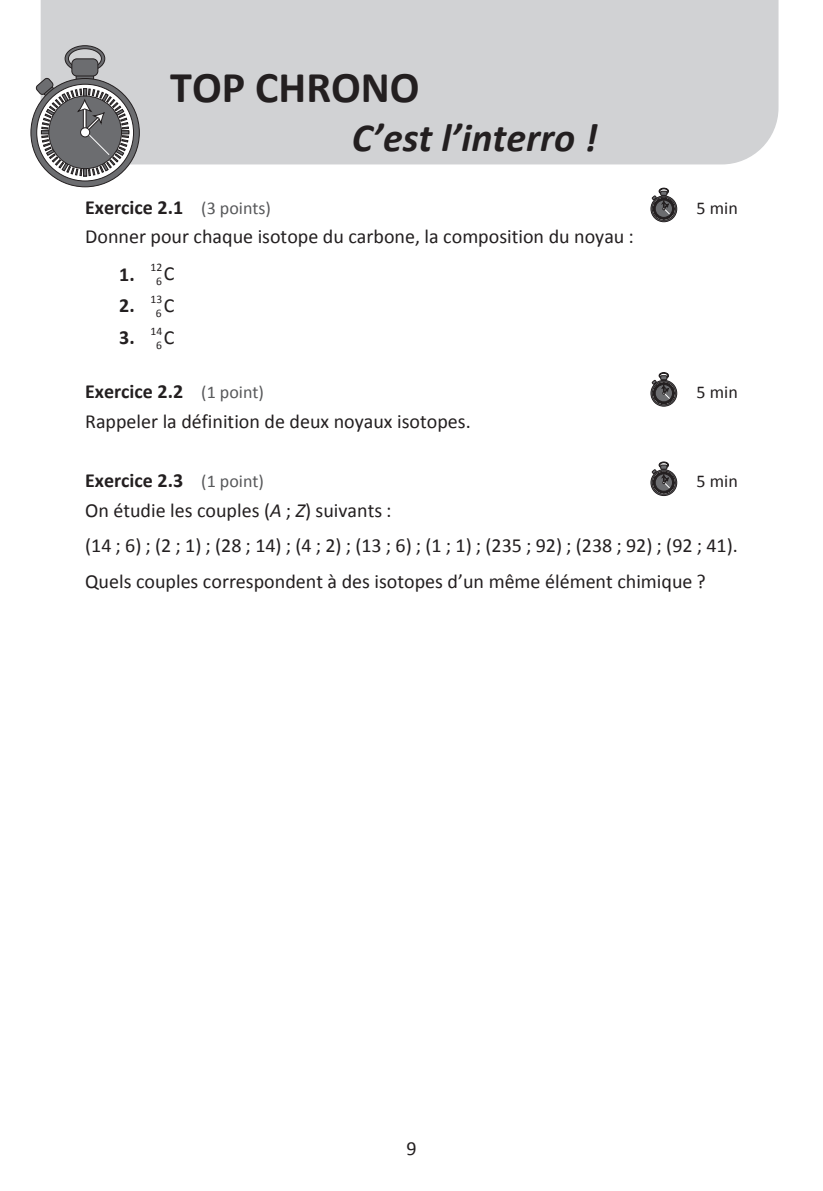
<style>
.page{position:relative;width:823px;height:1191px;background:#fff}
.page>*{position:absolute;margin:0;border:0;box-sizing:border-box;transform-origin:0 0}
.t1{font:700 44px "Calibri";color:#231f20}
.t2{font:italic 700 40px "Calibri";color:#231f20}
.t3{font:20px/35.4px "Calibri";color:#231f20}
.t4{font:700 20px "Calibri";color:#231f20}
.t5{font:18px "Calibri";color:#231f20}
.t6{font:11.6px "Calibri";color:#231f20}
.s1{font-weight:400;font-size:18px;color:#57585a}
.s2{font-weight:400}
.s3{font-style:italic}
</style>
<div class="page">
<div style="left:41px;top:0;width:737px;height:164px;background:#d1d2d4"></div>
<svg style="left:31px;top:78px;width:108px;height:109px"></svg>
<svg style="left:37px;top:84px;width:96px;height:97px"></svg>
<svg style="left:35px;top:45px;width:94px;height:131px;background:#909092"></svg>
<div style="left:80px;top:128px;width:10px;height:9px;background:#fff;border-radius:50%"></div>
<div style="left:80px;top:128px;width:10px;height:9px;border:1px solid #231f20;border-radius:50%"></div>
<div style="left:650px;top:196px;width:26px;height:26px;border:1px solid #231f20;border-radius:50%"></div>
<div style="left:652px;top:197px;width:23px;height:23px;border:1px solid #231f20;border-radius:50%"></div>
<svg style="left:651px;top:188px;width:23px;height:31px"></svg>
<div style="left:650px;top:380px;width:26px;height:26px;border:1px solid #231f20;border-radius:50%"></div>
<div style="left:652px;top:382px;width:23px;height:23px;border:1px solid #231f20;border-radius:50%"></div>
<svg style="left:651px;top:372px;width:23px;height:32px"></svg>
<div style="left:650px;top:470px;width:26px;height:25px;border:1px solid #231f20;border-radius:50%"></div>
<div style="left:652px;top:471px;width:23px;height:23px;border:1px solid #231f20;border-radius:50%"></div>
<svg style="left:651px;top:462px;width:23px;height:31px"></svg>
<h1 class="t1" style="left:170px;top:57px;width:251px">TOP CHRONO</h1>
<h2 class="t2" style="left:351px;top:109px;width:247px">C’est l’interro !</h2>
<p class="t4" style="left:85px;top:193px;width:187px">Exercice 2.1 <span class="s1">(3 points)</span></p>
<p class="t5" style="left:696px;top:195px;width:43px">5 min</p>
<p class="t3" style="left:85px;top:218px;width:550px">Donner pour chaque isotope du carbone, la composition du noyau :</p>
<p class="t4" style="left:119px;top:260px;width:57px">1. <sub>6</sub><span class="s2">C</span></p>
<p class="t6" style="left:150px;top:260px;width:13px">12</p>
<p class="t4" style="left:119px;top:291px;width:57px">2. <sub>6</sub><span class="s2">C</span></p>
<p class="t6" style="left:150px;top:292px;width:13px">13</p>
<p class="t4" style="left:119px;top:323px;width:57px">3. <sub>6</sub><span class="s2">C</span></p>
<p class="t6" style="left:150px;top:324px;width:13px">14</p>
<p class="t4" style="left:85px;top:377px;width:180px">Exercice 2.2 <span class="s1">(1 point)</span></p>
<p class="t5" style="left:696px;top:379px;width:43px">5 min</p>
<p class="t3" style="left:85px;top:403px;width:387px">Rappeler la définition de deux noyaux isotopes.</p>
<p class="t4" style="left:85px;top:466px;width:180px">Exercice 2.3 <span class="s1">(1 point)</span></p>
<p class="t5" style="left:696px;top:469px;width:43px">5 min</p>
<p class="t3" style="left:85px;top:492px;width:653px">On étudie les couples (<span class="s3">A</span> ; <span class="s3">Z</span>) suivants :<br>(14 ; 6) ; (2 ; 1) ; (28 ; 14) ; (4 ; 2) ; (13 ; 6) ; (1 ; 1) ; (235 ; 92) ; (238 ; 92) ; (92 ; 41).<br>Quels couples correspondent à des isotopes d’un même élément chimique ?</p>
<p class="t3" style="left:406px;top:1129px;width:12px">9</p>
</div>
